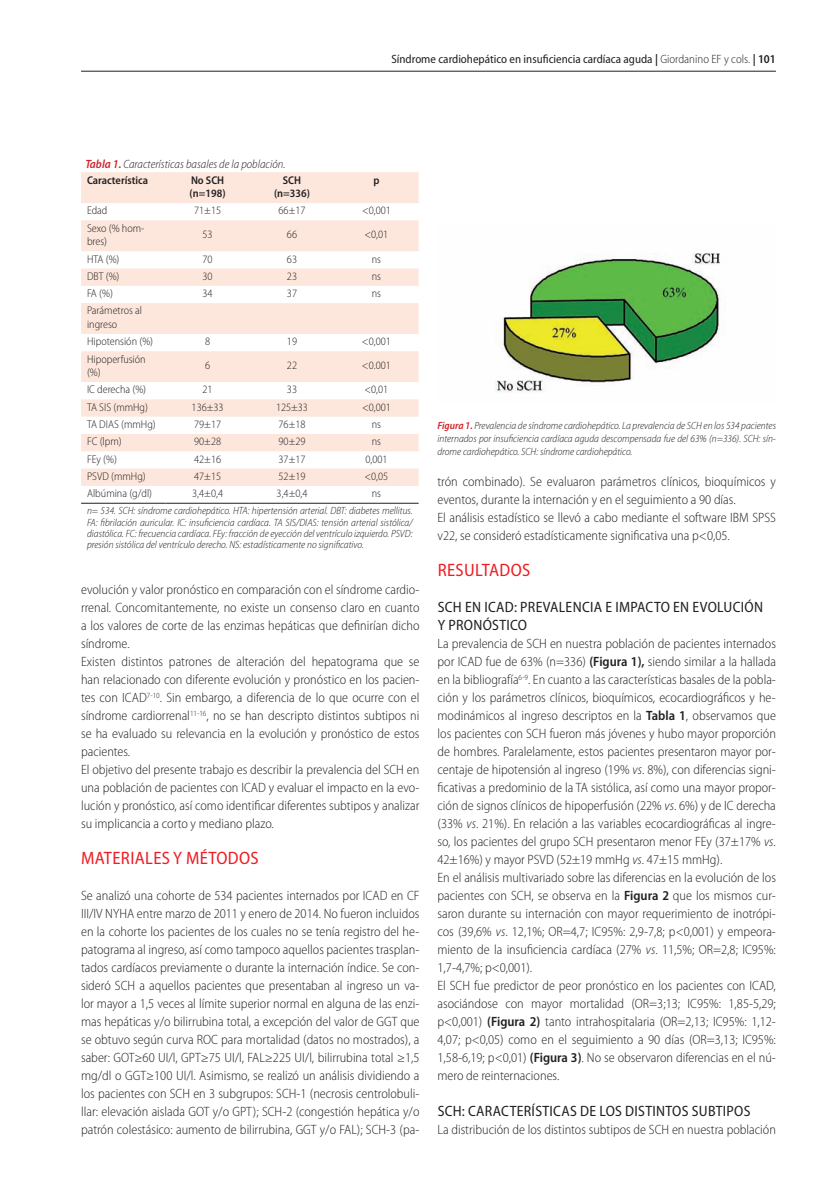
<style>
.page{position:relative;width:830px;height:1191px;background:#fff}
.page>*{position:absolute;margin:0;border:0;box-sizing:border-box;transform-origin:0 0}
.t1{font:semi-condensed 18px "Myriad Pro";letter-spacing:.02em;color:#ee1d23}
.t2{font:semi-condensed 15px/18px "Myriad Pro";letter-spacing:.02em;color:#231f20}
.t3{font:300 semi-condensed 13.5px/18px "Myriad Pro";color:#231f20}
.t4{font:semi-condensed 12px "Myriad Pro";color:#231f20}
.t5{font:italic 300 semi-condensed 12px "Myriad Pro";color:#231f20}
.t6{font:300 semi-condensed 11.25px/13.5px "Myriad Pro";color:#231f20}
.t7{font:600 semi-condensed 11.25px/13.5px "Myriad Pro";color:#231f20}
.t8{font:italic 300 semi-condensed 10.5px/11.2px "Myriad Pro";color:#231f20;text-align:justify}
.s1{font-weight:600}
.s2{font-weight:300}
.s3{font-weight:600;color:#d1232a}
.s4{font-style:italic}
</style>
<div class="page">
<hr style="left:81px;top:71px;width:694px;height:1px;background:#231f20">
<svg style="left:81px;top:172px;width:337px;height:314px;fill:#fde7dc"></svg>
<hr style="left:81px;top:503px;width:84px;height:1px;background:#231f20">
<hr style="left:165px;top:503px;width:85px;height:1px;background:#231f20">
<hr style="left:250px;top:503px;width:84px;height:1px;background:#231f20">
<hr style="left:334px;top:503px;width:84px;height:1px;background:#231f20">
<img style="left:495px;top:253px;width:226px;height:140px">
<p class="t4" style="left:391px;top:52px;width:386px">Síndrome cardiohepático en insuficiencia cardíaca aguda <span class="s1">|</span> <span class="s2">Giordanino EF y cols.</span> <span class="s1">| 101</span></p>
<p class="t5" style="left:85px;top:157px;width:202px"><span class="s3">Tabla 1.</span> Características basales de la población.</p>
<p class="t7" style="left:87px;top:173px;width:63px">Característica</p>
<p class="t7" style="left:189px;top:173px;width:37px">No SCH (n=198)</p>
<p class="t7" style="left:274px;top:173px;width:37px;text-align:center">SCH (n=336)</p>
<p class="t7" style="left:373px;top:173px;width:8px">p</p>
<p class="t6" style="left:87px;top:204px;width:22px">Edad</p>
<p class="t6" style="left:194px;top:204px;width:28px">71±15</p>
<p class="t6" style="left:278px;top:204px;width:28px">66±17</p>
<p class="t6" style="left:362px;top:204px;width:30px">&lt;0,001</p>
<p class="t6" style="left:87px;top:221px;width:59px">Sexo (% hom&shy;bres)</p>
<p class="t6" style="left:202px;top:228px;width:12px">53</p>
<p class="t6" style="left:287px;top:228px;width:12px">66</p>
<p class="t6" style="left:364px;top:228px;width:25px">&lt;0,01</p>
<p class="t6" style="left:87px;top:252px;width:34px">HTA (%)</p>
<p class="t6" style="left:202px;top:252px;width:12px">70</p>
<p class="t6" style="left:287px;top:252px;width:12px">63</p>
<p class="t6" style="left:371px;top:252px;width:11px">ns</p>
<p class="t6" style="left:87px;top:269px;width:34px">DBT (%)</p>
<p class="t6" style="left:202px;top:269px;width:12px">30</p>
<p class="t6" style="left:287px;top:269px;width:12px">23</p>
<p class="t6" style="left:371px;top:269px;width:11px">ns</p>
<p class="t6" style="left:87px;top:286px;width:27px">FA (%)</p>
<p class="t6" style="left:202px;top:286px;width:12px">34</p>
<p class="t6" style="left:287px;top:286px;width:12px">37</p>
<p class="t6" style="left:371px;top:286px;width:11px">ns</p>
<p class="t6" style="left:87px;top:304px;width:57px">Parámetros al ingreso</p>
<p class="t6" style="left:87px;top:335px;width:68px">Hipotensión (%)</p>
<p class="t6" style="left:205px;top:335px;width:7px">8</p>
<p class="t6" style="left:287px;top:335px;width:12px">19</p>
<p class="t6" style="left:362px;top:335px;width:30px">&lt;0,001</p>
<p class="t6" style="left:87px;top:352px;width:60px">Hipoperfusión (%)</p>
<p class="t6" style="left:205px;top:359px;width:7px">6</p>
<p class="t6" style="left:287px;top:359px;width:12px">22</p>
<p class="t6" style="left:362px;top:359px;width:30px">&lt;0.001</p>
<p class="t6" style="left:87px;top:383px;width:61px">IC derecha (%)</p>
<p class="t6" style="left:202px;top:383px;width:12px">21</p>
<p class="t6" style="left:287px;top:383px;width:12px">33</p>
<p class="t6" style="left:364px;top:383px;width:25px">&lt;0,01</p>
<p class="t6" style="left:87px;top:400px;width:62px">TA SIS (mmHg)</p>
<p class="t6" style="left:191px;top:400px;width:33px">136±33</p>
<p class="t6" style="left:276px;top:400px;width:33px">125±33</p>
<p class="t6" style="left:362px;top:400px;width:30px">&lt;0,001</p>
<p class="t6" style="left:87px;top:417px;width:70px">TA DIAS (mmHg)</p>
<p class="t6" style="left:194px;top:417px;width:28px">79±17</p>
<p class="t6" style="left:278px;top:417px;width:28px">76±18</p>
<p class="t6" style="left:371px;top:417px;width:11px">ns</p>
<p class="t6" style="left:87px;top:435px;width:36px">FC (lpm)</p>
<p class="t6" style="left:194px;top:435px;width:28px">90±28</p>
<p class="t6" style="left:278px;top:435px;width:28px">90±29</p>
<p class="t6" style="left:371px;top:435px;width:11px">ns</p>
<p class="t6" style="left:87px;top:452px;width:31px">FEy (%)</p>
<p class="t6" style="left:194px;top:452px;width:28px">42±16</p>
<p class="t6" style="left:278px;top:452px;width:28px">37±17</p>
<p class="t6" style="left:365px;top:452px;width:24px">0,001</p>
<p class="t6" style="left:87px;top:469px;width:60px">PSVD (mmHg)</p>
<p class="t6" style="left:194px;top:469px;width:28px">47±15</p>
<p class="t6" style="left:278px;top:469px;width:28px">52±19</p>
<p class="t6" style="left:364px;top:469px;width:25px">&lt;0,05</p>
<p class="t6" style="left:87px;top:487px;width:67px">Albúmina (g/dl)</p>
<p class="t6" style="left:192px;top:487px;width:32px">3,4±0,4</p>
<p class="t6" style="left:276px;top:487px;width:32px">3,4±0,4</p>
<p class="t6" style="left:371px;top:487px;width:11px">ns</p>
<p class="t8" style="left:87px;top:505px;width:327px">n= 534. SCH: síndrome cardiohepático. HTA: hipertensión arterial. DBT: diabetes mellitus.<br>FA: fibrilación auricular. IC: insuficiencia cardíaca. TA SIS/DIAS: tensión arterial sistólica/ diastólica. FC: frecuencia cardíaca. FEy: fracción de eyección del ventrículo izquierdo. PSVD: presión sistólica del ventrículo derecho. NS: estadísticamente no significativo.</p>
<p class="t3" style="left:81px;top:580px;width:340px">evolución y valor pronóstico en comparación con el síndrome cardio&shy;rrenal. Concomitantemente, no existe un consenso claro en cuanto a los valores de corte de las enzimas hepáticas que definirían dicho síndrome.<br>Existen distintos patrones de alteración del hepatograma que se han relacionado con diferente evolución y pronóstico en los pacien&shy;tes con ICAD<sup>7-10</sup>. Sin embargo, a diferencia de lo que ocurre con el síndrome cardiorrenal<sup>11-16</sup>, no se han descripto distintos subtipos ni se ha evaluado su relevancia en la evolución y pronóstico de estos pacientes.<br>El objetivo del presente trabajo es describir la prevalencia del SCH en una población de pacientes con ICAD y evaluar el impacto en la evo&shy;lución y pronóstico, así como identificar diferentes subtipos y analizar su implicancia a corto y mediano plazo.</p>
<h1 class="t1" style="left:81px;top:847px;width:179px">MATERIALES Y MÉTODOS</h1>
<p class="t3" style="left:81px;top:886px;width:340px;text-align:justify">Se analizó una cohorte de 534 pacientes internados por ICAD en CF III/IV NYHA entre marzo de 2011 y enero de 2014. No fueron incluidos en la cohorte los pacientes de los cuales no se tenía registro del he&shy;patograma al ingreso, así como tampoco aquellos pacientes trasplan&shy;tados cardíacos previamente o durante la internación índice. Se con&shy;sideró SCH a aquellos pacientes que presentaban al ingreso un va&shy;lor mayor a 1,5 veces al límite superior normal en alguna de las enzi&shy;mas hepáticas y/o bilirrubina total, a excepción del valor de GGT que se obtuvo según curva ROC para mortalidad (datos no mostrados), a saber: GOT≥60 UI/l, GPT≥75 UI/l, FAL≥225 UI/l, bilirrubina total ≥1,5 mg/dl o GGT≥100 UI/l. Asimismo, se realizó un análisis dividiendo a los pacientes con SCH en 3 subgrupos: SCH-1 (necrosis centrolobuli&shy;llar: elevación aislada GOT y/o GPT); SCH-2 (congestión hepática y/o patrón colestásico: aumento de bilirrubina, GGT y/o FAL); SCH-3 (pa-</p>
<p class="t8" style="left:437px;top:419px;width:340px;line-height:12.6px"><span class="s3">Figura 1.</span> Prevalencia de síndrome cardiohepático. La prevalencia de SCH en los 534 pacientes internados por insuficiencia cardíaca aguda descompensada fue del 63% (n=336). SCH: sín&shy;drome cardiohepático. SCH: síndrome cardiohepático.</p>
<p class="t3" style="left:437px;top:472px;width:340px">trón combinado). Se evaluaron parámetros clínicos, bioquímicos y eventos, durante la internación y en el seguimiento a 90 días.<br>El análisis estadístico se llevó a cabo mediante el software IBM SPSS v22, se consideró estadísticamente significativa una p&lt;0,05.</p>
<h1 class="t1" style="left:437px;top:559px;width:94px">RESULTADOS</h1>
<p class="t2" style="left:437px;top:598px;width:327px">SCH EN ICAD: PREVALENCIA E IMPACTO EN EVOLUCIÓN<br>Y PRONÓSTICO</p>
<p class="t3" style="left:437px;top:634px;width:340px">La prevalencia de SCH en nuestra población de pacientes internados por ICAD fue de 63% (n=336) <span class="s1">(Figura 1),</span> siendo similar a la hallada en la bibliografía<sup>6-9</sup>. En cuanto a las características basales de la pobla&shy;ción y los parámetros clínicos, bioquímicos, ecocardiográficos y he&shy;modinámicos al ingreso descriptos en la <span class="s1">Tabla 1</span>, observamos que los pacientes con SCH fueron más jóvenes y hubo mayor proporción de hombres. Paralelamente, estos pacientes presentaron mayor por&shy;centaje de hipotensión al ingreso (19% <span class="s4">vs</span>. 8%), con diferencias signi&shy;ficativas a predominio de la TA sistólica, así como una mayor propor&shy;ción de signos clínicos de hipoperfusión (22% <span class="s4">vs</span>. 6%) y de IC derecha (33% <span class="s4">vs</span>. 21%). En relación a las variables ecocardiográficas al ingre&shy;so, los pacientes del grupo SCH presentaron menor FEy (37±17% <span class="s4">vs</span>.<br>42±16%) y mayor PSVD (52±19 mmHg <span class="s4">vs</span>. 47±15 mmHg).<br>En el análisis multivariado sobre las diferencias en la evolución de los pacientes con SCH, se observa en la <span class="s1">Figura 2</span> que los mismos cur&shy;saron durante su internación con mayor requerimiento de inotrópi&shy;cos (39,6% <span class="s4">vs</span>. 12,1%; OR=4,7; IC95%: 2,9-7,8; p&lt;0,001) y empeora&shy;miento de la insuficiencia cardíaca (27% <span class="s4">vs</span>. 11,5%; OR=2,8; IC95%:<br>1,7-4,7%; p&lt;0,001).<br>El SCH fue predictor de peor pronóstico en los pacientes con ICAD, asociándose con mayor mortalidad (OR=3;13; IC95%: 1,85-5,29; p&lt;0,001) <span class="s1">(Figura 2)</span> tanto intrahospitalaria (OR=2,13; IC95%: 1,12- 4,07; p&lt;0,05) como en el seguimiento a 90 días (OR=3,13; IC95%:<br>1,58-6,19; p&lt;0,01) <span class="s1">(Figura 3)</span>. No se observaron diferencias en el nú&shy;mero de reinternaciones.</p>
<p class="t2" style="left:437px;top:1102px;width:314px">SCH: CARACTERÍSTICAS DE LOS DISTINTOS SUBTIPOS</p>
<p class="t3" style="left:437px;top:1120px;width:340px">La distribución de los distintos subtipos de SCH en nuestra población</p>
</div>
